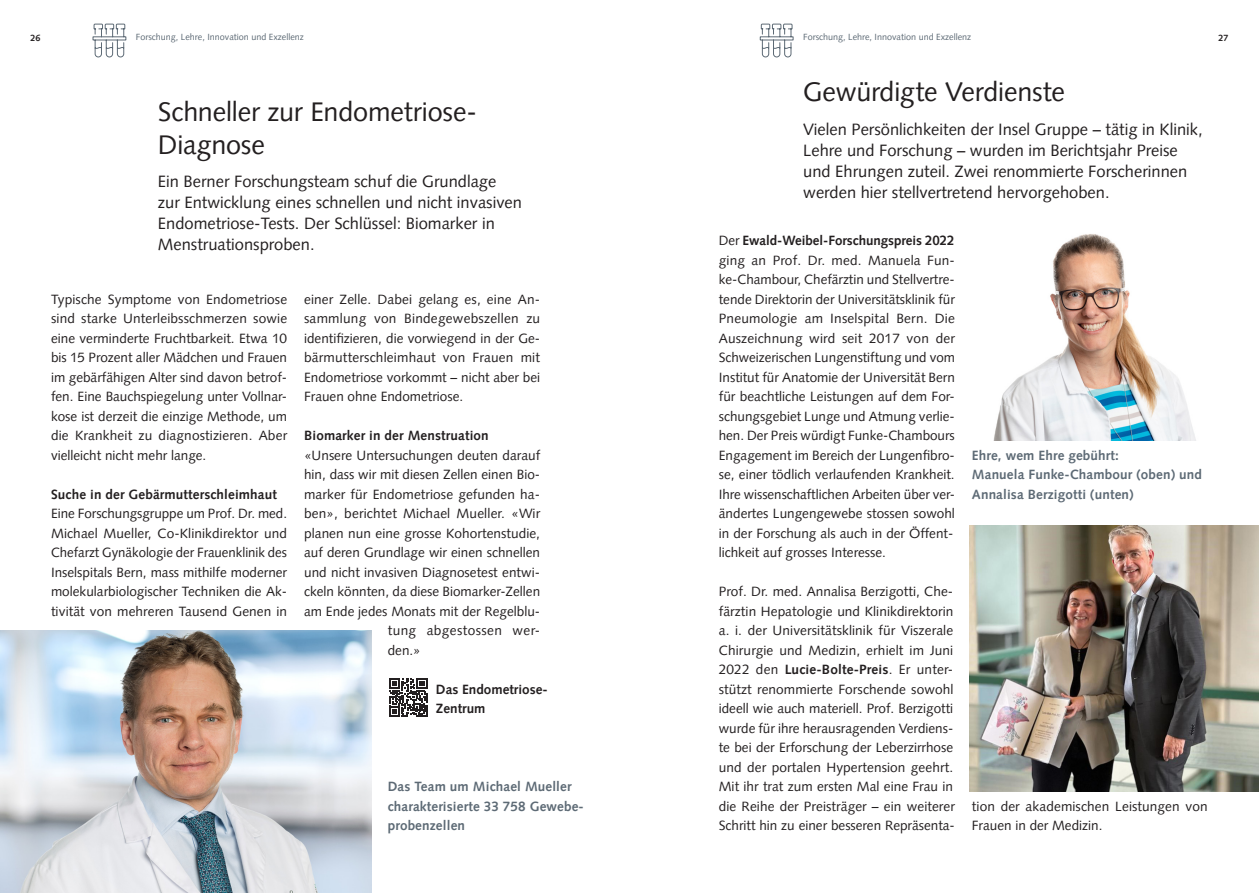
<style>
.page{position:relative;width:1259px;height:893px;background:#fff}
.page>*{position:absolute;margin:0;border:0;box-sizing:border-box;transform-origin:0 0}
.Titel_18pt{font:27px/33px "Syntax LT Pro";letter-spacing:-.01em;color:#231f20}
.Lead_12pt{font:16.5px/21px "Syntax LT Pro";color:#231f20}
.Lauftext_Blocksatz_9{font:13.5px/19.5px "Syntax LT Pro";color:#231f20}
.Legende_Infos_8pt{font:700 13.5px/19.5px "Syntax LT Pro";letter-spacing:.01em;color:#5d6a75}
.Untertitel{font:700 13.5px "Syntax LT Pro";letter-spacing:.01em;color:#231f20}
.Lauftext_Blocksatz_9-2{font:700 13.5px "Syntax LT Pro";color:#231f20}
.Lauftext_Blocksatz_9-3{font:13.5px "Syntax LT Pro";letter-spacing:.03em;color:#231f20}
.Lauftext_Flattersatz{font:9px "Syntax LT Pro";color:#5d6a75}
.t1{font:700 9px "Syntax LT Pro";color:#231f20}
.s1{font-weight:700}
</style>
<div class="page">
<img style="left:969px;top:525px;width:290px;height:266px">
<img style="left:0;top:630px;width:371px;height:263px">
<svg style="left:389px;top:678px;width:38px;height:39px"></svg>
<img style="left:993px;top:234px;width:203px;height:206px">
<svg style="left:760px;top:24px;width:33px;height:33px"></svg>
<svg style="left:93px;top:24px;width:33px;height:33px"></svg>
<p class="Lauftext_Flattersatz" style="left:136px;top:31px;width:169px">Forschung, Lehre, Innovation und Exzellenz</p>
<p class="Lauftext_Flattersatz" style="left:803px;top:31px;width:169px">Forschung, Lehre, Innovation und Exzellenz</p>
<p class="t1" style="left:30px;top:33px;width:12px">26</p>
<p class="t1" style="left:1218px;top:33px;width:12px">27</p>
<p class="Titel_18pt" style="left:158px;top:95px;width:321px">Schneller zur Endometriose-<br>Diagnose</p>
<p class="Lead_12pt" style="left:158px;top:171px;width:366px">Ein Berner Forschungsteam schuf die Grundlage zur Entwicklung eines schnellen und nicht invasiven Endometriose-Tests. Der Schlüssel: Biomarker in Menstruationsproben.</p>
<p class="Lauftext_Blocksatz_9" style="left:51px;top:289px;width:238px;text-align:justify">Typische Symptome von Endometriose sind starke Unterleibsschmerzen sowie eine verminderte Fruchtbarkeit. Etwa 10 bis 15 Prozent aller Mädchen und Frauen im gebärfähigen Alter sind davon betrof&shy;fen. Eine Bauchspiegelung unter Vollnar&shy;kose ist derzeit die einzige Methode, um die Krankheit zu diagnostizieren. Aber vielleicht nicht mehr lange.</p>
<p class="Untertitel" style="left:51px;top:486px;width:227px">Suche in der Gebärmutterschleimhaut</p>
<p class="Lauftext_Blocksatz_9" style="left:51px;top:504px;width:238px;text-align:justify">Eine Forschungsgruppe um Prof. Dr. med.<br>Michael Mueller, Co-Klinikdirektor und Chefarzt Gynäkologie der Frauenklinik des Inselspitals Bern, mass mithilfe moderner molekularbiologischer Techniken die Ak&shy;tivität von mehreren Tausend Genen in</p>
<p class="Lauftext_Blocksatz_9" style="left:304px;top:289px;width:238px;text-align:justify">einer Zelle. Dabei gelang es, eine An&shy;sammlung von Bindegewebszellen zu identifizieren, die vorwiegend in der Ge&shy;bärmutterschleimhaut von Frauen mit Endometriose vorkommt – nicht aber bei Frauen ohne Endometriose.</p>
<p class="Untertitel" style="left:304px;top:427px;width:186px">Biomarker in der Menstruation</p>
<p class="Lauftext_Blocksatz_9" style="left:304px;top:445px;width:238px">«Unsere Untersuchungen deuten darauf</p>
<p class="Lauftext_Blocksatz_9" style="left:304px;top:465px;width:237px">hin, dass wir mit diesen Zellen einen Bio-</p>
<p class="Lauftext_Blocksatz_9" style="left:304px;top:484px;width:237px">marker für Endometriose gefunden ha-</p>
<p class="Lauftext_Blocksatz_9" style="left:304px;top:504px;width:238px">ben», berichtet Michael Mueller. «Wir</p>
<p class="Lauftext_Blocksatz_9" style="left:304px;top:523px;width:237px">planen nun eine grosse Kohortenstudie,</p>
<p class="Lauftext_Blocksatz_9" style="left:304px;top:543px;width:237px">auf deren Grundlage wir einen schnellen</p>
<p class="Lauftext_Blocksatz_9" style="left:304px;top:562px;width:237px">und nicht invasiven Diagnosetest entwi-</p>
<p class="Lauftext_Blocksatz_9" style="left:304px;top:582px;width:237px">ckeln könnten, da diese Biomarker-Zellen</p>
<p class="Lauftext_Blocksatz_9" style="left:304px;top:601px;width:237px">am Ende jedes Monats mit der Regelblu-</p>
<p class="Lauftext_Blocksatz_9-3" style="left:388px;top:622px;width:154px">tung abgestossen wer-</p>
<p class="Lauftext_Blocksatz_9" style="left:388px;top:640px;width:35px">den.»</p>
<p class="Lauftext_Blocksatz_9-2" style="left:436px;top:681px;width:113px">Das Endometriose-</p>
<p class="Lauftext_Blocksatz_9-2" style="left:436px;top:700px;width:51px">Zentrum</p>
<p class="Legende_Infos_8pt" style="left:388px;top:777px;width:198px">Das Team um Michael Mueller charakterisierte 33 758 Gewebe&shy;probenzellen</p>
<p class="Titel_18pt" style="left:803px;top:75px;width:263px">Gewürdigte Verdienste</p>
<p class="Lead_12pt" style="left:803px;top:119px;width:401px">Vielen Persönlichkeiten der Insel Gruppe – tätig in Klinik, Lehre und Forschung – wurden im Berichtsjahr Preise und Ehrungen zuteil. Zwei renommierte Forscherinnen werden hier stellvertretend hervorgehoben.</p>
<p class="Lauftext_Blocksatz_9" style="left:719px;top:231px;width:238px">Der <span class="s1">Ewald-Weibel-Forschungspreis 2022 </span>ging an Prof. Dr. med. Manuela Fun&shy;ke-Chambour, Chefärztin und Stellvertre&shy;tende Direktorin der Universitätsklinik für Pneumologie am Inselspital Bern. Die Auszeichnung wird seit 2017 von der Schweizerischen Lungenstiftung und vom Institut für Anatomie der Universität Bern für beachtliche Leistungen auf dem For&shy;schungsgebiet Lunge und Atmung verlie&shy;hen. Der Preis würdigt Funke-Chambours Engagement im Bereich der Lungenfibro&shy;se, einer tödlich verlaufenden Krankheit.<br>Ihre wissenschaftlichen Arbeiten über ver&shy;ändertes Lungengewebe stossen sowohl in der Forschung als auch in der Öffent&shy;lichkeit auf grosses Interesse.</p>
<p class="Lauftext_Blocksatz_9" style="left:719px;top:582px;width:238px">Prof. Dr. med. Annalisa Berzigotti, Che&shy;färztin Hepatologie und Klinikdirektorin a. i. der Universitätsklinik für Viszerale Chirurgie und Medizin, erhielt im Juni 2022 den <span class="s1">Lucie-Bolte-Preis</span>. Er unter&shy;stützt renommierte Forschende sowohl ideell wie auch materiell. Prof. Berzigotti wurde für ihre herausragenden Verdiens&shy;te bei der Erforschung der Leberzirrhose und der portalen Hypertension geehrt.<br>Mit ihr trat zum ersten Mal eine Frau in die Reihe der Preisträger – ein weiterer Schritt hin zu einer besseren Repräsenta-</p>
<p class="Legende_Infos_8pt" style="left:972px;top:445px;width:149px">Ehre, wem Ehre gebührt:</p>
<p class="Legende_Infos_8pt" style="left:972px;top:465px;width:232px">Manuela Funke-Chambour (oben) und</p>
<p class="Legende_Infos_8pt" style="left:972px;top:484px;width:163px">Annalisa Berzigotti (unten)</p>
<p class="Lauftext_Blocksatz_9" style="left:972px;top:796px;width:237px">tion der akademischen Leistungen von<br>Frauen in der Medizin.</p>
</div>
